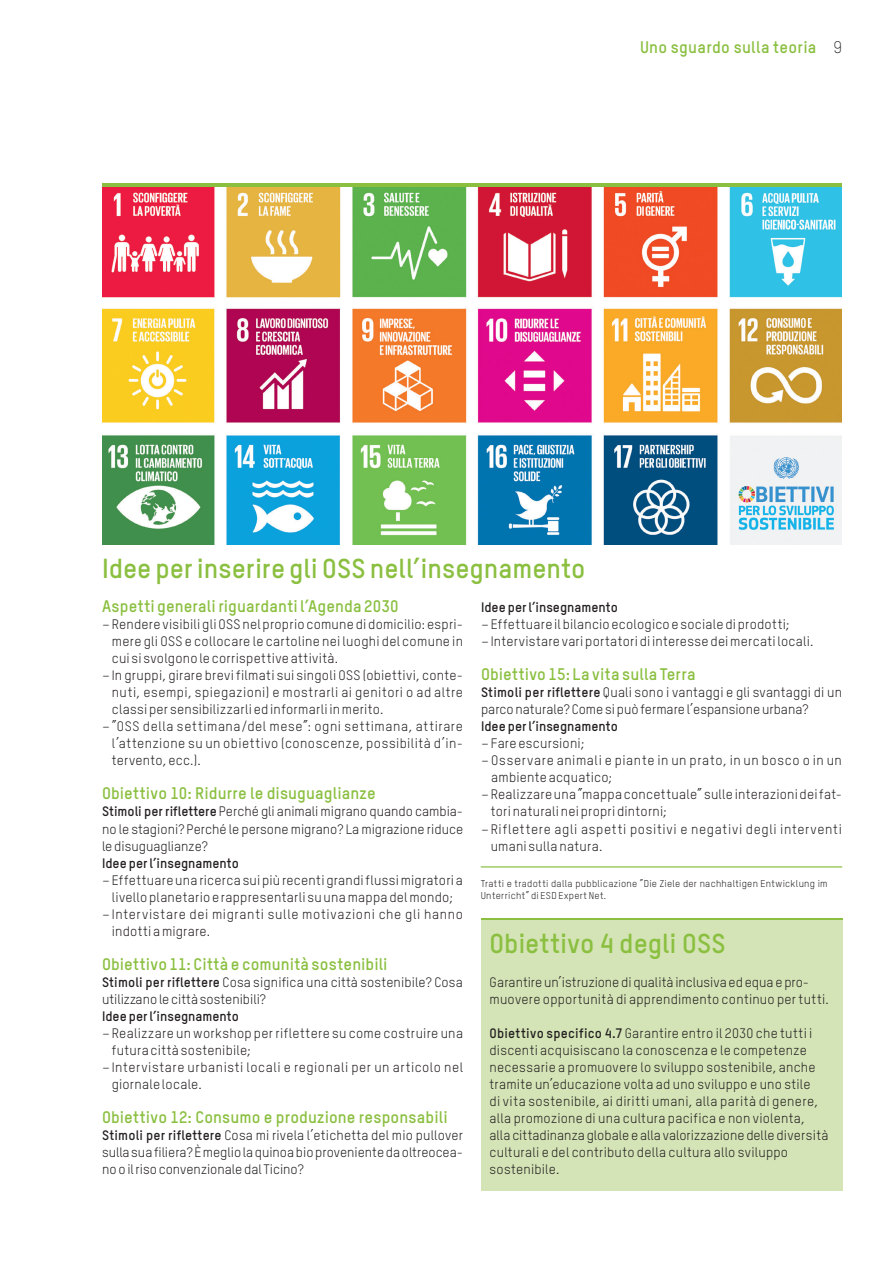
<style>
.page{position:relative;width:893px;height:1263px;background:#fff}
.page>*{position:absolute;margin:0;border:0;box-sizing:border-box;transform-origin:0 0}
._0_Cover_BNE_Jahr_13{font:700 27px "TSTARPRO";color:#8abf3f}
._2_Grundschrift_9_pt{font:700 27px "TSTARPRO";color:#8abf3f}
._0_Cover_BNE_Jahr_13-2{font:700 16.5px "TSTARPRO";letter-spacing:.01em;color:#8abf3f}
._1_Untertitel_11_pt{font:700 16.5px "TSTARPRO";letter-spacing:.005em;color:#8abf3f}
._2_Grundschrift_9_pt-2{font:700 16.5px "TSTARPRO";letter-spacing:.015em;color:#8abf3f}
.t1{font:300 16.5px "TSTARPRO";color:#231f20}
._0_Cover_BNE_Jahr_13-3{font:13.5px/17px "TSTARPRO";letter-spacing:.02em;color:#231f20;text-align:justify}
._2_Grundschrift_9_pt-3{font:13.5px/17px "TSTARPRO";letter-spacing:.015em;color:#231f20}
._0_Cover_BNE_Jahr_13-4{font:13.5px/17px "TSTARPRO";letter-spacing:.045em;color:#231f20}
._0_Cover_BNE_Jahr_13-5{font:13.5px/17px "TSTARPRO";color:#231f20}
._0_Cover_BNE_Jahr_13-6{font:700 13.5px "TSTARPRO";color:#231f20}
._0_Cover_BNE_Jahr_13-7{font:13.5px/17px "TSTARPRO";letter-spacing:.04em;color:#231f20}
._0_Cover_BNE_Jahr_13-8{font:13.5px/17px "TSTARPRO";letter-spacing:.05em;color:#231f20}
._2_Grundschrift_9_pt-4{font:9.75px/12px "TSTARPRO";letter-spacing:.03em;color:#231f20}
.s1{font-weight:700}
</style>
<div class="page">
<hr style="left:481px;top:918px;width:361px;height:2px;background:#8abf3f">
<img style="left:102px;top:187px;width:740px;height:357px">
<hr style="left:102px;top:184px;width:740px;height:3px;background:#8abf3f">
<div style="left:481px;top:920px;width:361px;height:271px;background:#d4e4b6"></div>
<hr style="left:481px;top:866px;width:361px;height:1px;background:#8abf3f">
<p class="_2_Grundschrift_9_pt-2" style="left:640px;top:37px;width:178px">Uno sguardo sulla teoria</p>
<p class="t1" style="left:833px;top:38px;width:10px">9</p>
<p class="_0_Cover_BNE_Jahr_13" style="left:102px;top:552px;width:485px">Idee per inserire gli OSS nell’insegnamento</p>
<p class="_0_Cover_BNE_Jahr_13-2" style="left:102px;top:596px;width:298px">Aspetti generali riguardanti l’Agenda 2030</p>
<p class="_0_Cover_BNE_Jahr_13-3" style="left:112px;top:616px;width:353px;text-indent:-10px">– Rendere visibili gli OSS nel proprio comune di domicilio: espri&shy;mere gli OSS e collocare le cartoline nei luoghi del comune in cui si svolgono le corrispettive attività.</p>
<p class="_0_Cover_BNE_Jahr_13-3" style="left:112px;top:667px;width:353px;text-indent:-10px">– In gruppi, girare brevi filmati sui singoli OSS (obiettivi, conte&shy;nuti, esempi, spiegazioni) e mostrarli ai genitori o ad altre classi per sensibilizzarli ed informarli in merito.</p>
<p class="_0_Cover_BNE_Jahr_13-3" style="left:112px;top:718px;width:353px;text-indent:-10px">– ”OSS della settimana/del mese”: ogni settimana, attirare l’attenzione su un obiettivo (conoscenze, possibilità d’in&shy;tervento, ecc.).</p>
<p class="_1_Untertitel_11_pt" style="left:102px;top:783px;width:275px">Obiettivo 10: Ridurre le disuguaglianze</p>
<p class="_0_Cover_BNE_Jahr_13-3" style="left:102px;top:803px;width:363px"><span class="s1">Stimoli per riflettere</span> Perché gli animali migrano quando cambia&shy;no le stagioni? Perché le persone migrano? La migrazione riduce le disuguaglianze?</p>
<p class="_0_Cover_BNE_Jahr_13-6" style="left:102px;top:854px;width:138px">Idee per l’insegnamento</p>
<p class="_0_Cover_BNE_Jahr_13-3" style="left:102px;top:871px;width:362px;text-align:center">– Effettuare una ricerca sui più recenti grandi flussi migratori a livello planetario e rappresentarli su una mappa del mondo;</p>
<p class="_0_Cover_BNE_Jahr_13-8" style="left:112px;top:905px;width:353px;text-indent:-10px">– Intervistare dei migranti sulle motivazioni che gli hanno indotti a migrare.</p>
<p class="_0_Cover_BNE_Jahr_13-2" style="left:102px;top:953px;width:287px">Obiettivo 11: Città e comunità sostenibili</p>
<p class="_0_Cover_BNE_Jahr_13-3" style="left:102px;top:973px;width:362px"><span class="s1">Stimoli per riflettere</span> Cosa significa una città sostenibile? Cosa utilizzano le città sostenibili?</p>
<p class="_0_Cover_BNE_Jahr_13-6" style="left:102px;top:1007px;width:138px">Idee per l’insegnamento</p>
<p class="_0_Cover_BNE_Jahr_13-3" style="left:112px;top:1024px;width:353px;text-indent:-10px">– Realizzare un workshop per riflettere su come costruire una futura città sostenibile;</p>
<p class="_0_Cover_BNE_Jahr_13-7" style="left:112px;top:1058px;width:353px;text-indent:-10px">– Intervistare urbanisti locali e regionali per un articolo nel giornale locale.</p>
<p class="_1_Untertitel_11_pt" style="left:102px;top:1106px;width:347px">Obiettivo 12: Consumo e produzione responsabili</p>
<p class="_0_Cover_BNE_Jahr_13-3" style="left:102px;top:1126px;width:363px"><span class="s1">Stimoli per riflettere</span> Cosa mi rivela l’etichetta del mio pullover sulla sua filiera? È meglio la quinoa bio proveniente da oltreocea&shy;no o il riso convenzionale dal Ticino?</p>
<p class="_0_Cover_BNE_Jahr_13-6" style="left:481px;top:599px;width:138px">Idee per l’insegnamento</p>
<p class="_0_Cover_BNE_Jahr_13-3" style="left:481px;top:616px;width:310px">– Effettuare il bilancio ecologico e sociale di prodotti;</p>
<p class="_0_Cover_BNE_Jahr_13-3" style="left:481px;top:633px;width:334px">– Intervistare vari portatori di interesse dei mercati locali.</p>
<p class="_0_Cover_BNE_Jahr_13-2" style="left:481px;top:664px;width:216px">Obiettivo 15: La vita sulla Terra</p>
<p class="_0_Cover_BNE_Jahr_13-5" style="left:481px;top:684px;width:362px"><span class="s1">Stimoli per riflettere</span> Quali sono i vantaggi e gli svantaggi di un parco naturale? Come si può fermare l’espansione urbana?</p>
<p class="_0_Cover_BNE_Jahr_13-6" style="left:481px;top:718px;width:138px">Idee per l’insegnamento</p>
<p class="_0_Cover_BNE_Jahr_13-3" style="left:481px;top:735px;width:105px">– Fare escursioni;</p>
<p class="_0_Cover_BNE_Jahr_13-4" style="left:491px;top:752px;width:352px;text-indent:-10px">– Osservare animali e piante in un prato, in un bosco o in un ambiente acquatico;</p>
<p class="_0_Cover_BNE_Jahr_13-3" style="left:491px;top:786px;width:353px;text-indent:-10px">– Realizzare una ”mappa concettuale” sulle interazioni dei fat&shy;tori naturali nei propri dintorni;</p>
<p class="_0_Cover_BNE_Jahr_13-4" style="left:491px;top:820px;width:353px;text-indent:-10px">– Riflettere agli aspetti positivi e negativi degli interventi umani sulla natura.</p>
<p class="_2_Grundschrift_9_pt-4" style="left:481px;top:877px;width:348px">Tratti e tradotti dalla pubblicazione ”Die Ziele der nachhaltigen Entwicklung im<br>Unterricht” di ESD Expert Net.</p>
<p class="_2_Grundschrift_9_pt" style="left:489px;top:926px;width:238px">Obiettivo 4 degli OSS</p>
<p class="_2_Grundschrift_9_pt-3" style="left:489px;top:973px;width:321px">Garantire un’istruzione di qualità inclusiva ed equa e pro-</p>
<p class="_2_Grundschrift_9_pt-3" style="left:489px;top:990px;width:341px">muovere opportunità di apprendimento continuo per tutti.</p>
<p class="_2_Grundschrift_9_pt-3" style="left:489px;top:1024px;width:328px"><span class="s1">Obiettivo specifico 4.7</span> Garantire entro il 2030 che tutti i discenti acquisiscano la conoscenza e le competenze necessarie a promuovere lo sviluppo sostenibile, anche tramite un’educazione volta ad uno sviluppo e uno stile</p>
<p class="_2_Grundschrift_9_pt-3" style="left:489px;top:1092px;width:330px">di vita sostenibile, ai diritti umani, alla parità di genere, alla promozione di una cultura pacifica e non violenta,</p>
<p class="_2_Grundschrift_9_pt-3" style="left:489px;top:1126px;width:341px">alla cittadinanza globale e alla valorizzazione delle diversità culturali e del contributo della cultura allo sviluppo sostenibile.</p>
</div>
